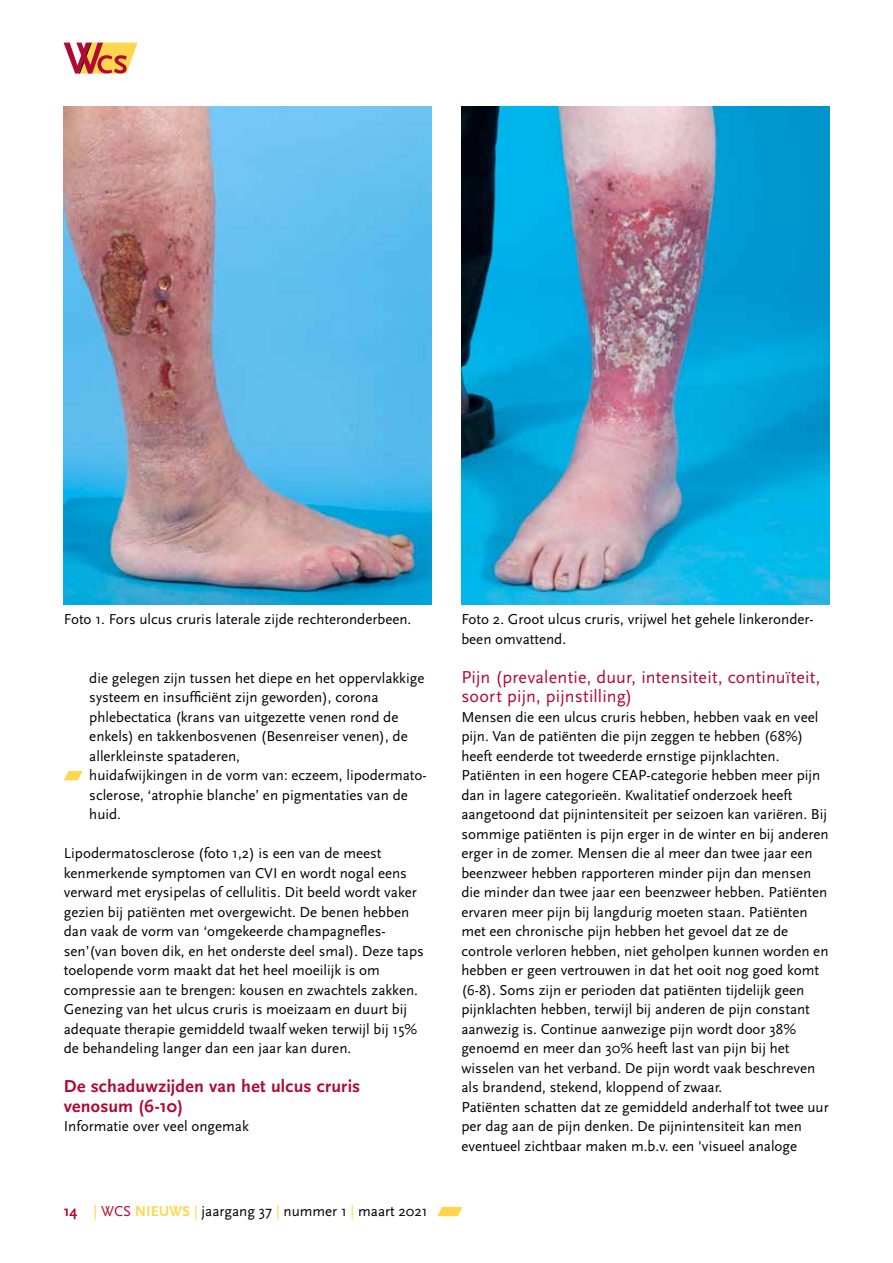
<style>
.page{position:relative;width:893px;height:1263px;background:#fff}
.page>*{position:absolute;margin:0;border:0;box-sizing:border-box;transform-origin:0 0}
.t1{font:18px/19.5px "Scala Sans";letter-spacing:.01em;color:#b10933}
.t2{font:700 18px/19.5px "Scala Sans";letter-spacing:.01em;color:#b10933}
.t3{font:15px/19.5px "Scala Sans";color:#000}
.s1{font-weight:700;color:#b10933}
.s2{color:#ffd64d}
.s3{color:#b10933}
.s4{font-weight:700;color:#ffd64d}
</style>
<div class="page">
<svg style="left:63px;top:42px;width:75px;height:2px"></svg>
<svg style="left:64px;top:43px;width:74px;height:31px"></svg>
<svg style="left:437px;top:1207px;width:25px;height:9px"></svg>
<svg style="left:64px;top:771px;width:18px;height:9px"></svg>
<img style="left:64px;top:106px;width:368px;height:499px">
<img style="left:461px;top:106px;width:368px;height:499px">
<p class="t3" style="left:64px;top:610px;width:349px">Foto 1. Fors ulcus cruris laterale zijde rechteronderbeen.</p>
<p class="t3" style="left:461px;top:610px;width:354px">Foto 2. Groot ulcus cruris, vrijwel het gehele linkeronder&shy;been omvattend.</p>
<p class="t1" style="left:461px;top:668px;width:361px">Pijn (prevalentie, duur, intensiteit, continuïteit, soort pijn, pijnstilling)</p>
<p class="t3" style="left:461px;top:707px;width:369px">Mensen die een ulcus cruris hebben, hebben vaak en veel pijn. Van de patiënten die pijn zeggen te hebben (68%) heeft eenderde tot tweederde ernstige pijnklachten.<br>Patiënten in een hogere CEAP-categorie hebben meer pijn dan in lagere categorieën. Kwalitatief onderzoek heeft aangetoond dat pijnintensiteit per seizoen kan variëren. Bij sommige patiënten is pijn erger in de winter en bij anderen erger in de zomer. Mensen die al meer dan twee jaar een beenzweer hebben rapporteren minder pijn dan mensen die minder dan twee jaar een beenzweer hebben. Patiënten ervaren meer pijn bij langdurig moeten staan. Patiënten met een chronische pijn hebben het gevoel dat ze de controle verloren hebben, niet geholpen kunnen worden en hebben er geen vertrouwen in dat het ooit nog goed komt (6-8). Soms zijn er perioden dat patiënten tijdelijk geen pijnklachten hebben, terwijl bij anderen de pijn constant aanwezig is. Continue aanwezige pijn wordt door 38% genoemd en meer dan 30% heeft last van pijn bij het wisselen van het verband. De pijn wordt vaak beschreven als brandend, stekend, kloppend of zwaar.<br>Patiënten schatten dat ze gemiddeld anderhalf tot twee uur per dag aan de pijn denken. De pijnintensiteit kan men eventueel zichtbaar maken m.b.v. een 'visueel analoge</p>
<p class="t3" style="left:89px;top:668px;width:339px">die gelegen zijn tussen het diepe en het oppervlakkige systeem en insufficiënt zijn geworden), corona phlebectatica (krans van uitgezette venen rond de enkels) en takkenbosvenen (Besenreiser venen), de allerkleinste spataderen,<br>huidafwijkingen in de vorm van: eczeem, lipodermato&shy;sclerose, ‘atrophie blanche’ en pigmentaties van de huid.</p>
<p class="t3" style="left:64px;top:844px;width:362px">Lipodermatosclerose (foto 1,2) is een van de meest kenmerkende symptomen van CVI en wordt nogal eens verward met erysipelas of cellulitis. Dit beeld wordt vaker gezien bij patiënten met overgewicht. De benen hebben dan vaak de vorm van ‘omgekeerde champagnefles&shy;sen’(van boven dik, en het onderste deel smal). Deze taps toelopende vorm maakt dat het heel moeilijk is om compressie aan te brengen: kousen en zwachtels zakken.<br>Genezing van het ulcus cruris is moeizaam en duurt bij adequate therapie gemiddeld twaalf weken terwijl bij 15% de behandeling langer dan een jaar kan duren.</p>
<p class="t2" style="left:64px;top:1077px;width:298px">De schaduwzijden van het ulcus cruris venosum (6-10)</p>
<p class="t3" style="left:64px;top:1117px;width:187px">Informatie over veel ongemak</p>
<p class="t3" style="left:64px;top:1202px;width:365px"><span class="s1">14</span> <span class="s2">|</span> <span class="s3">WCS</span> <span class="s4">NIEUWS</span> <span class="s2">|</span> jaargang 37 <span class="s2">|</span> nummer 1 <span class="s2">|</span> maart 2021</p>
</div>
